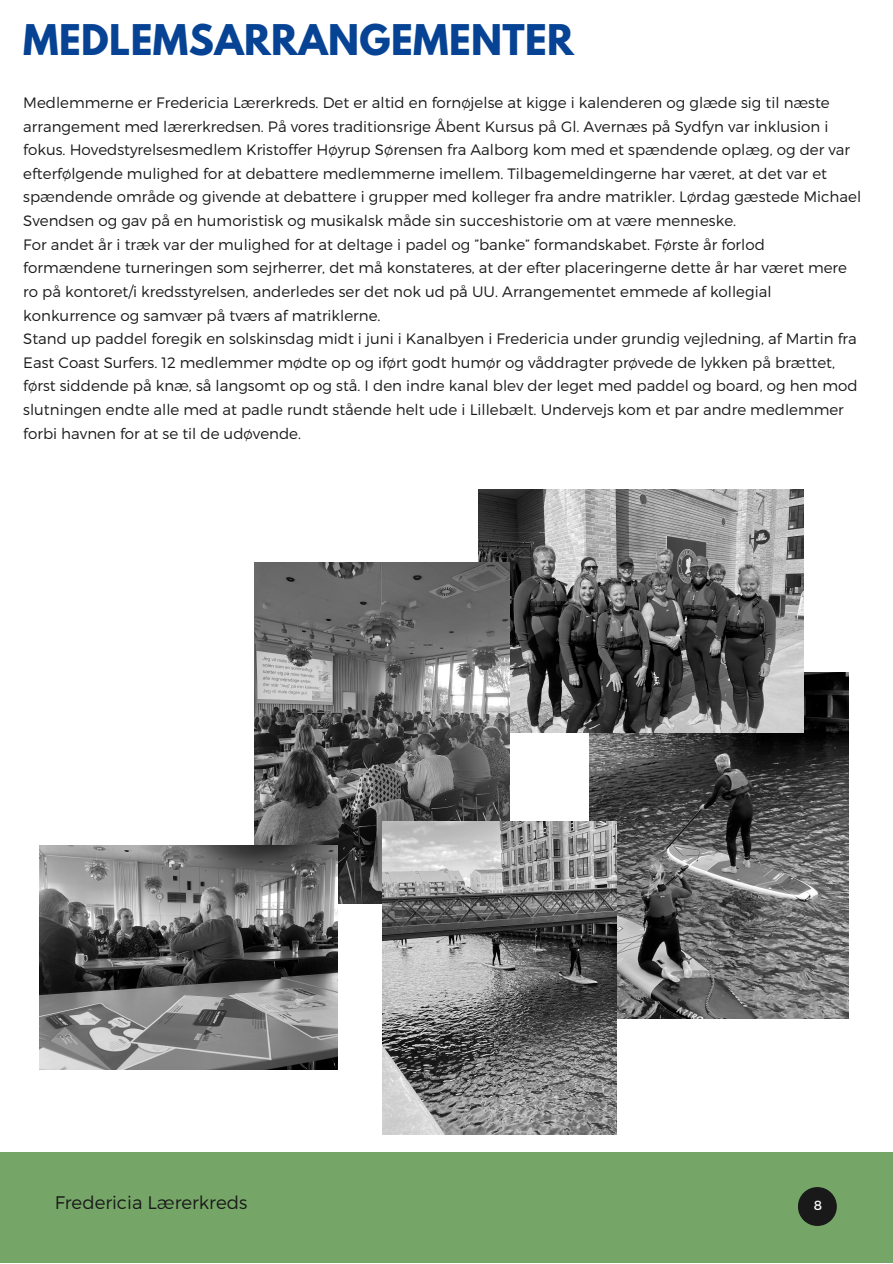
<style>
.page{position:relative;width:893px;height:1264px;background:#fff}
.page>*{position:absolute;margin:0;border:0;box-sizing:border-box;transform-origin:0 0}
.t1{font:700 37.5px "League Spartan";letter-spacing:.01em;color:#064394}
.t2{font:300 18.15px "Montserrat";color:#191919}
.t3{font:300 15px/23.5px "Montserrat";color:#191919}
.t4{font:13.2px "Montserrat";color:#fff}
</style>
<div class="page">
<div style="left:0;top:1152px;width:892px;height:110px;background:#76a667"></div>
<svg style="left:798px;top:1187px;width:38px;height:38px"></svg>
<img style="left:589px;top:672px;width:259px;height:346px">
<img style="left:479px;top:489px;width:324px;height:243px">
<img style="left:254px;top:563px;width:256px;height:340px">
<img style="left:382px;top:821px;width:234px;height:313px">
<img style="left:40px;top:845px;width:297px;height:224px">
<h1 class="t1" style="left:23px;top:21px;width:552px">MEDLEMSARRANGEMENTER</h1>
<p class="t3" style="left:23px;top:90px;width:839px">Medlemmerne er Fredericia Lærerkreds. Det er altid en fornøjelse at kigge i kalenderen og glæde sig til næste arrangement med lærerkredsen. På vores traditionsrige Åbent Kursus på Gl. Avernæs på Sydfyn var inklusion i fokus. Hovedstyrelsesmedlem Kristoffer Høyrup Sørensen fra Aalborg kom med et spændende oplæg, og der var efterfølgende mulighed for at debattere medlemmerne imellem. Tilbagemeldingerne har været, at det var et spændende område og givende at debattere i grupper med kolleger fra andre matrikler. Lørdag gæstede Michael Svendsen og gav på en humoristisk og musikalsk måde sin succeshistorie om at være menneske.<br>For andet år i træk var der mulighed for at deltage i padel og ”banke” formandskabet. Første år forlod formændene turneringen som sejrherrer, det må konstateres, at der efter placeringerne dette år har været mere ro på kontoret/i kredsstyrelsen, anderledes ser det nok ud på UU. Arrangementet emmede af kollegial konkurrence og samvær på tværs af matriklerne.<br>Stand up paddel foregik en solskinsdag midt i juni i Kanalbyen i Fredericia under grundig vejledning, af Martin fra East Coast Surfers. 12 medlemmer mødte op og iført godt humør og våddragter prøvede de lykken på brættet, først siddende på knæ, så langsomt op og stå. I den indre kanal blev der leget med paddel og board, og hen mod slutningen endte alle med at padle rundt stående helt ude i Lillebælt. Undervejs kom et par andre medlemmer forbi havnen for at se til de udøvende.</p>
<p class="t2" style="left:55px;top:1190px;width:194px">Fredericia Lærerkreds</p>
<p class="t4" style="left:813px;top:1196px;width:10px">8</p>
</div>
